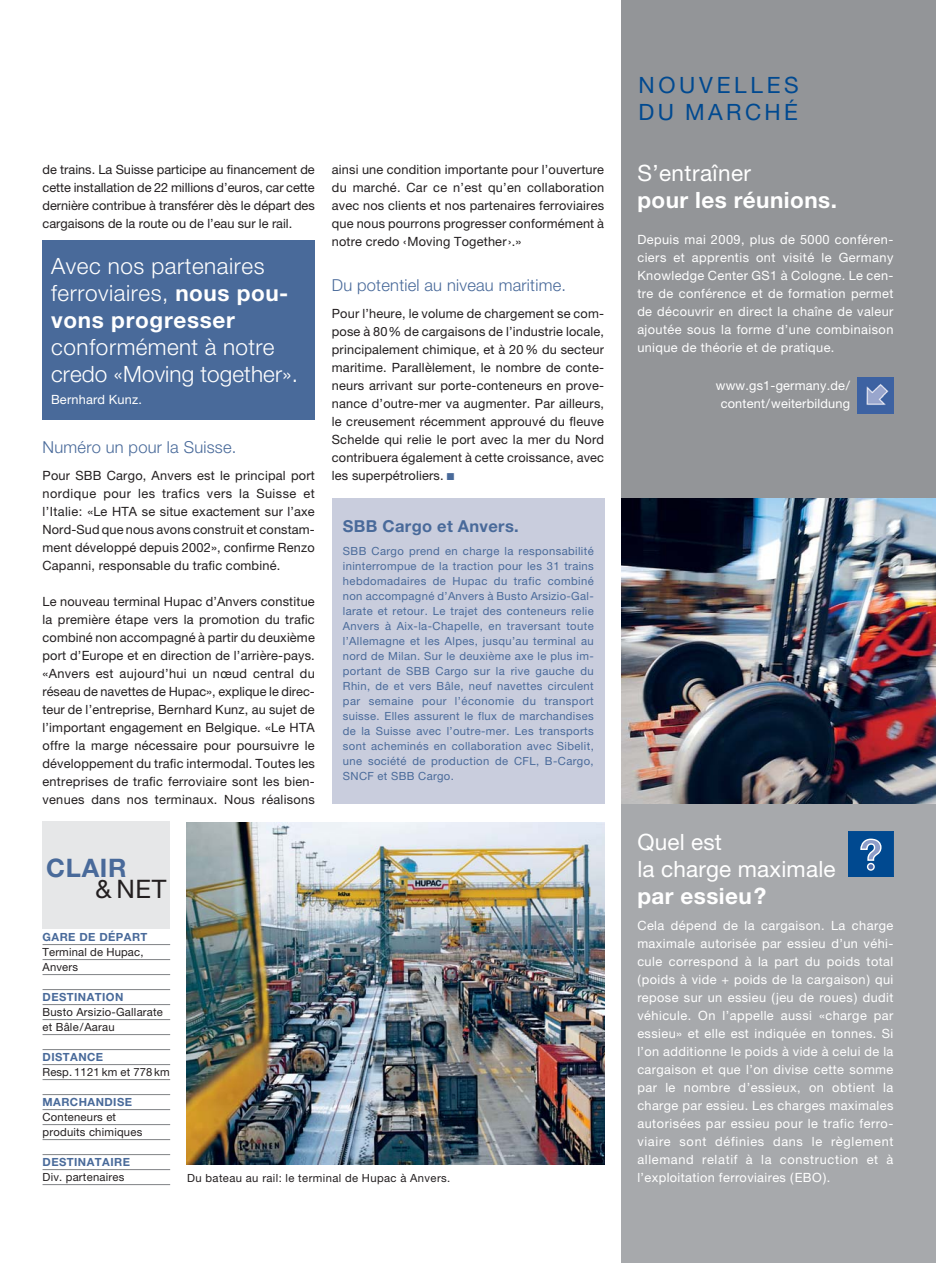
<style>
.page{position:relative;width:936px;height:1263px;background:#fff}
.page>*{position:absolute;margin:0;border:0;box-sizing:border-box;transform-origin:0 0}
.t1{font:700 25.5px "Helvetica Neue LT";letter-spacing:.03em;color:#496a9a}
.t2{font:25.5px "Helvetica Neue LT";color:#231f20}
.t3{font:300 22.5px/27px "Helvetica Neue LT";letter-spacing:.025em;color:#fff}
.t4{font:300 22.5px/27px "Helvetica Neue LT";letter-spacing:.005em;color:#fff}
.t5{font:22.5px/27px "Helvetica Neue LT";letter-spacing:.01em;color:#fff}
.t6{font:700 22.5px "Helvetica Neue LT";letter-spacing:.02em;color:#fff}
.t7{font:22.5px/27px "Helvetica Neue LT";letter-spacing:.165em;color:#004990}
.t8{font:300 16.5px "Helvetica Neue LT";letter-spacing:.015em;color:#496a9a}
.t9{font:700 16.5px "Helvetica Neue LT";letter-spacing:.02em;color:#496a9a}
.t10{font:12.75px/18px "Helvetica Neue LT";letter-spacing:.015em;color:#231f20;text-align:justify}
.t11{font:12.75px/18px "Helvetica Neue LT";letter-spacing:.03em;color:#fff;text-align:justify}
.t12{font:11.25px/15px "Helvetica Neue LT";letter-spacing:.035em;color:#496a9a;text-align:justify}
.t13{font:11.25px/15px "Helvetica Neue LT";letter-spacing:.02em;color:#231f20}
.t14{font:700 11.25px "Helvetica Neue LT";letter-spacing:.04em;color:#496a9a}
.s1{font-weight:700}
.s2{font-family:"Berthold Pi BQ";font-size:9.75px;color:#496a9a}
</style>
<div class="page">
<div style="left:332px;top:498px;width:272px;height:306px;background:#c9cddd"></div>
<div style="left:43px;top:240px;width:272px;height:180px;background:#496a9a"></div>
<img style="left:187px;top:822px;width:417px;height:342px">
<div style="left:621px;top:0;width:314px;height:1263px;background:#a7a9ac"></div>
<div style="left:621px;top:0;width:314px;height:787px;background:#939598"></div>
<img style="left:621px;top:498px;width:314px;height:306px">
<div style="left:848px;top:831px;width:45px;height:45px;background:#004990"></div>
<div style="left:848px;top:831px;width:45px;height:46px;border:1px solid #004990"></div>
<svg style="left:860px;top:838px;width:22px;height:23px"></svg>
<svg style="left:867px;top:863px;width:7px;height:7px"></svg>
<div style="left:866px;top:863px;width:8px;height:8px;border:1px solid #fff;border-radius:50%"></div>
<img style="left:857px;top:378px;width:36px;height:35px">
<hr style="left:43px;top:944px;width:127px;height:1px;background:#808285">
<hr style="left:43px;top:959px;width:127px;height:1px;background:#808285">
<hr style="left:43px;top:974px;width:127px;height:1px;background:#808285">
<hr style="left:43px;top:989px;width:127px;height:1px;background:#808285">
<hr style="left:43px;top:1004px;width:127px;height:1px;background:#808285">
<hr style="left:43px;top:1019px;width:127px;height:1px;background:#808285">
<hr style="left:43px;top:1034px;width:127px;height:1px;background:#808285">
<hr style="left:43px;top:1049px;width:127px;height:1px;background:#808285">
<hr style="left:43px;top:1064px;width:127px;height:1px;background:#808285">
<hr style="left:43px;top:1079px;width:127px;height:1px;background:#808285">
<hr style="left:43px;top:1094px;width:127px;height:1px;background:#808285">
<hr style="left:43px;top:1109px;width:127px;height:1px;background:#808285">
<hr style="left:43px;top:1124px;width:127px;height:1px;background:#808285">
<hr style="left:43px;top:1139px;width:127px;height:1px;background:#808285">
<hr style="left:43px;top:1154px;width:127px;height:1px;background:#808285">
<hr style="left:43px;top:1169px;width:127px;height:1px;background:#808285">
<hr style="left:43px;top:1184px;width:127px;height:1px;background:#808285">
<div style="left:43px;top:822px;width:127px;height:107px;background:#e6e7e8"></div>
<p class="t10" style="left:43px;top:162px;width:274px">de trains. La Suisse participe au financement de cette installation de 22 millions d’euros, car cette dernière contribue à transférer dès le départ des cargaisons de la route ou de l’eau sur le rail.</p>
<h2 class="t3" style="left:51px;top:255px;width:239px">Avec nos partenaires ferroviaires, <span class="s1">nous pou&shy;vons progresser</span></h2>
<h2 class="t4" style="left:51px;top:336px;width:249px">conformément à notre credo «Moving together».</h2>
<p class="t11" style="left:51px;top:392px;width:92px">Bernhard Kunz.</p>
<p class="t8" style="left:43px;top:441px;width:195px">Numéro un pour la Suisse.</p>
<p class="t10" style="left:43px;top:468px;width:274px">Pour SBB Cargo, Anvers est le principal port nordique pour les trafics vers la Suisse et l’Italie: «Le HTA se situe exactement sur l’axe Nord-Sud que nous avons construit et constam&shy;ment développé depuis 2002», confirme Renzo Capanni, responsable du trafic combiné.</p>
<p class="t10" style="left:43px;top:594px;width:274px">Le nouveau terminal Hupac d’Anvers constitue la première étape vers la promotion du trafic combiné non accompagné à partir du deuxième port d’Europe et en direction de l’arrière-pays. «Anvers est aujourd’hui un nœud central du réseau de navettes de Hupac», explique le direc&shy;teur de l’entreprise, Bernhard Kunz, au sujet de l’important engagement en Belgique. «Le HTA offre la marge nécessaire pour poursuivre le développement du trafic intermodal. Toutes les entreprises de trafic ferroviaire sont les bien&shy;venues dans nos terminaux. Nous réalisons</p>
<p class="t10" style="left:332px;top:162px;width:274px">ainsi une condition importante pour l’ouverture du marché. Car ce n’est qu’en collaboration avec nos clients et nos partenaires ferroviaires que nous pourrons progresser conformément à notre credo ‹ Moving Together ›.»</p>
<p class="t8" style="left:332px;top:279px;width:236px">Du potentiel au niveau maritime.</p>
<p class="t10" style="left:332px;top:306px;width:274px">Pour l’heure, le volume de chargement se com&shy;pose à 80 % de cargaisons de l’industrie locale, principalement chimique, et à 20 % du secteur maritime. Parallèlement, le nombre de conte&shy;neurs arrivant sur porte-conteneurs en prove&shy;nance d’outre-mer va augmenter. Par ailleurs, le creusement récemment approuvé du fleuve Schelde qui relie le port avec la mer du Nord contribuera également à cette croissance, avec les superpétroliers. <span class="s2">8</span></p>
<p class="t9" style="left:343px;top:520px;width:177px">SBB Cargo et Anvers.</p>
<p class="t12" style="left:343px;top:545px;width:252px">SBB Cargo prend en charge la responsabilité ininterrompue de la traction pour les 31 trains hebdomadaires de Hupac du trafic combiné non accompagné d’Anvers à Busto Arsizio-Gal&shy;larate et retour. Le trajet des conteneurs relie Anvers à Aix-la-Chapelle, en traversant toute l’Allemagne et les Alpes, jusqu’au terminal au nord de Milan. Sur le deuxième axe le plus im&shy;portant de SBB Cargo sur la rive gauche du Rhin, de et vers Bâle, neuf navettes circulent par semaine pour l’économie du transport suisse. Elles assurent le flux de marchandises de la Suisse avec l’outre-mer. Les transports sont acheminés en collaboration avec Sibelit, une société de production de CFL, B-Cargo, SNCF et SBB Cargo.</p>
<h1 class="t1" style="left:46px;top:859px;width:82px">CLAIR</h1>
<h1 class="t2" style="left:96px;top:880px;width:72px">&amp; NET</h1>
<p class="t14" style="left:43px;top:933px;width:106px">GARE DE DÉPART</p>
<p class="t13" style="left:43px;top:946px;width:102px">Terminal de Hupac,<br>Anvers</p>
<p class="t14" style="left:43px;top:993px;width:82px">DESTINATION</p>
<p class="t13" style="left:43px;top:1006px;width:122px">Busto Arsizio-Gallarate et Bâle / Aarau</p>
<p class="t14" style="left:43px;top:1053px;width:62px">DISTANCE</p>
<p class="t13" style="left:43px;top:1066px;width:128px">Resp. 1121 km et 778 km</p>
<p class="t14" style="left:43px;top:1098px;width:91px">MARCHANDISE</p>
<p class="t13" style="left:43px;top:1111px;width:101px">Conteneurs et produits chimiques</p>
<p class="t14" style="left:43px;top:1158px;width:89px">DESTINATAIRE</p>
<p class="t13" style="left:43px;top:1171px;width:83px">Div. partenaires</p>
<p class="t13" style="left:187px;top:1172px;width:264px">Du bateau au rail: le terminal de Hupac à Anvers.</p>
<h2 class="t7" style="left:638px;top:74px;width:162px">NOUVELLES<br>DU MARCHÉ</h2>
<h2 class="t5" style="left:637px;top:162px;width:115px">S’entraîner</h2>
<h2 class="t6" style="left:637px;top:192px;width:201px">pour les réunions.</h2>
<p class="t11" style="left:637px;top:232px;width:257px">Depuis mai 2009, plus de 5000 conféren&shy;ciers et apprentis ont visité le Germany Knowledge Center GS1 à Cologne. Le cen&shy;tre de conférence et de formation permet de découvrir en direct la chaîne de valeur ajoutée sous la forme d’une combinaison unique de théorie et de pratique.</p>
<p class="t11" style="left:715px;top:378px;width:136px;text-align:center">www.gs1-germany.de / content / weiterbildung</p>
<h2 class="t5" style="left:637px;top:831px;width:200px">Quel est<br>la charge maximale</h2>
<h2 class="t6" style="left:637px;top:888px;width:130px">par essieu ?</h2>
<p class="t11" style="left:637px;top:918px;width:257px">Cela dépend de la cargaison. La charge maximale autorisée par essieu d’un véhi&shy;cule correspond à la part du poids total ( poids à vide + poids de la cargaison ) qui repose sur un essieu ( jeu de roues ) dudit véhicule. On l’appelle aussi «charge par essieu» et elle est indiquée en tonnes. Si l’on additionne le poids à vide à celui de la cargaison et que l’on divise cette somme par le nombre d’essieux, on obtient la charge par essieu. Les charges maximales autorisées par essieu pour le trafic ferro&shy;viaire sont définies dans le règlement allemand relatif à la construction et à l’exploitation ferroviaires ( EBO ).</p>
</div>
